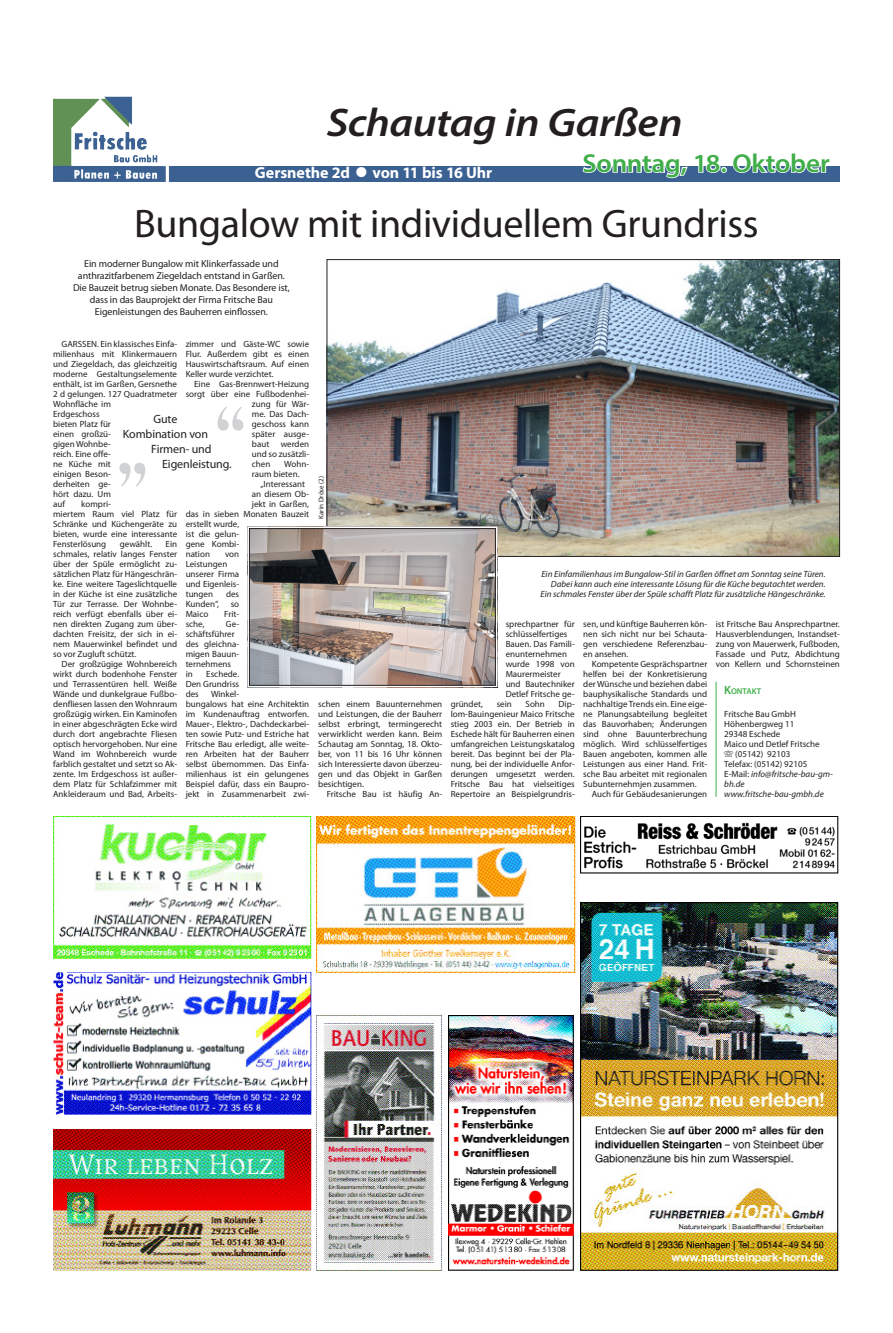
<style>
.page{position:relative;width:893px;height:1333px;background:#fff}
.page>*{position:absolute;margin:0;border:0;box-sizing:border-box;transform-origin:0 0}
.Titel_40pt{font:40px "Myriad Pro";letter-spacing:-.01em;color:#231f20}
.Info_Kopf{font:italic 600 40px "Myriad Pro";letter-spacing:-.015em;color:#231f20;scale:1.1 1}
.Info_Kopf-2{font:600 26px "Myriad Pro";letter-spacing:-.01em;color:#40ae49;scale:1.05 1}
.Info_Kopf-3{font:700 16px "Myriad Pro";letter-spacing:-.005em;color:#fff}
.Zitat{font:12px "Myriad Pro";letter-spacing:-.01em;color:#231f20}
.Teaser{font:10px/12px "Myriad Pro";letter-spacing:-.01em;color:#231f20;text-align:center}
.Grundtext{font:9px/10px "Myriad Pro";color:#231f20;text-align:justify}
.Bildtext_rechtsbündi{font:italic 9px/10px "Myriad Pro";color:#231f20;text-align:right}
.Info_Text_linksbündi{font:9px/10px "Myriad Pro";color:#231f20}
.Info_Kopf-4{font:600 8.4px "Myriad Pro";letter-spacing:-.005em;color:#40ae49}
.Fotoverweis_links{font:7px "Myriad Pro";color:#231f20}
.s1{font-size:12px}
.s2{font-style:italic}
</style>
<div class="page">
<img style="left:570px;top:166px;width:270px;height:15px">
<img style="left:53px;top:96px;width:517px;height:85px">
<svg style="left:581px;top:166px;width:250px;height:13px"></svg>
<img style="left:329px;top:261px;width:509px;height:293px">
<hr style="left:716px;top:681px;width:1px;height:115px;background:#40ae49">
<img style="left:251px;top:530px;width:243px;height:153px">
<div style="left:248px;top:527px;width:249px;height:160px;border:2px solid #fff"></div>
<div style="left:249px;top:528px;width:247px;height:157px;border:1px solid #231f20"></div>
<img style="left:449px;top:1015px;width:126px;height:255px">
<img style="left:53px;top:1129px;width:260px;height:141px">
<img style="left:53px;top:816px;width:259px;height:142px">
<img style="left:317px;top:817px;width:259px;height:155px">
<img style="left:53px;top:972px;width:259px;height:142px">
<img style="left:580px;top:816px;width:259px;height:57px">
<img style="left:317px;top:1015px;width:125px;height:255px">
<img style="left:580px;top:902px;width:260px;height:368px">
<svg style="left:119px;top:462px;width:26px;height:24px"></svg>
<svg style="left:218px;top:407px;width:25px;height:23px"></svg>
<p class="Info_Kopf" style="left:327px;top:97px;width:325px">Schautag in Garßen</p>
<p class="Info_Kopf-3" style="left:255px;top:163px;width:239px">Gersnethe 2d • von 11 bis 16 Uhr</p>
<p class="Info_Kopf-2" style="left:583px;top:146px;width:237px">Sonntag, 18. Oktober</p>
<p class="Titel_40pt" style="left:134px;top:198px;width:626px">Bungalow mit individuellem Grundriss</p>
<p class="Teaser" style="left:73px;top:257px;width:218px">Ein moderner Bungalow mit Klinkerfassade und anthrazitfarbenem Ziegeldach entstand in Garßen.<br>Die Bauzeit betrug sieben Monate. Das Besondere ist, dass in das Bauprojekt der Firma Fritsche Bau Eigenleistungen des Bauherren einflossen.</p>
<p class="Grundtext" style="left:53px;top:338px;width:126px;text-align:left;text-indent:9px">GARSSEN. Ein klassisches Einfa&shy;milienhaus mit Klinkermauern und Ziegeldach, das gleichzeitig moderne Gestaltungselemente enthält, ist im Garßen, Gersnethe<br>2 d gelungen. 127 Quadratmeter<br>Wohnfläche im<br>Erdgeschoss<br>bieten Platz für<br>einen großzü-<br>gigen Wohnbe-<br>reich. Eine offe-<br>ne Küche mit<br>einigen Beson-<br>derheiten ge-<br>hört dazu. Um<br>auf</p>
<p class="Grundtext" style="left:186px;top:338px;width:125px">zimmer und Gäste-WC sowie Flur. Außerdem gibt es einen Hauswirtschaftsraum. Auf einen Keller wurde verzichtet.</p>
<p class="Grundtext" style="left:194px;top:378px;width:116px">Eine Gas-Brennwert-Heizung</p>
<p class="Grundtext" style="left:186px;top:388px;width:125px">sorgt über eine Fußbodenhei-</p>
<p class="Grundtext" style="left:252px;top:398px;width:59px">zung für Wär-</p>
<p class="Grundtext" style="left:252px;top:408px;width:59px">me. Das Dach-</p>
<p class="Grundtext" style="left:252px;top:418px;width:59px">geschoss kann</p>
<p class="Grundtext" style="left:252px;top:428px;width:59px">später ausge-</p>
<p class="Grundtext" style="left:252px;top:438px;width:19px">baut</p>
<p class="Zitat" style="left:153px;top:411px;width:25px">Gute</p>
<p class="Zitat" style="left:123px;top:426px;width:87px">Kombination von</p>
<p class="Zitat" style="left:151px;top:441px;width:62px">Firmen- und</p>
<p class="Zitat" style="left:162px;top:456px;width:71px">Eigenleistung.</p>
<p class="Grundtext" style="left:252px;top:438px;width:59px;text-indent:29px">werden und so zusätzli&shy;chen</p>
<p class="Grundtext" style="left:252px;top:458px;width:59px;text-indent:32px">Wohn&shy;raum bieten.</p>
<p class="Grundtext" style="left:260px;top:478px;width:46px">„Interessant</p>
<p class="Grundtext" style="left:252px;top:488px;width:59px">an diesem Ob-</p>
<p class="Grundtext" style="left:252px;top:498px;width:59px">jekt in Garßen,</p>
<p class="Grundtext" style="left:186px;top:508px;width:125px">das in sieben Monaten Bauzeit</p>
<p class="Grundtext" style="left:186px;top:518px;width:55px">erstellt wurde,</p>
<p class="Grundtext" style="left:186px;top:528px;width:55px">ist die gelun-</p>
<p class="Grundtext" style="left:186px;top:538px;width:55px">gene Kombi-</p>
<p class="Grundtext" style="left:186px;top:548px;width:26px">nation</p>
<p class="Fotoverweis_links" style="left:317px;top:519px;width:44px;rotate:-90deg">Karin Dröse (2)</p>
<p class="Grundtext" style="left:53px;top:498px;width:126px;text-align:left;text-indent:28px">kompri-<br>miertem Raum viel Platz für<br>Schränke und Küchengeräte zu bieten, wurde eine interessante<br>Fensterlösung</p>
<p class="Grundtext" style="left:120px;top:538px;width:34px">gewählt.</p>
<p class="Grundtext" style="left:53px;top:538px;width:126px;text-indent:112px">Ein schmales, relativ langes Fenster über der Spüle ermöglicht zu&shy;sätzlichen Platz für Hängeschrän&shy;ke. Eine weitere Tageslichtquelle in der Küche ist eine zusätzliche Tür zur Terrasse. Der Wohnbe&shy;reich verfügt ebenfalls über ei&shy;nen direkten Zugang zum über&shy;dachten Freisitz, der sich in ei&shy;nem Mauerwinkel befindet und so vor Zugluft schützt.</p>
<p class="Grundtext" style="left:53px;top:658px;width:126px;text-indent:9px">Der großzügige Wohnbereich wirkt durch bodenhohe Fenster und Terrassentüren hell. Weiße Wände und dunkelgraue Fußbo&shy;denfliesen lassen den Wohnraum großzügig wirken. Ein Kaminofen in einer abgeschrägten Ecke wird durch dort angebrachte Fliesen optisch hervorgehoben. Nur eine Wand im Wohnbereich wurde farblich gestaltet und setzt so Ak&shy;zente. Im Erdgeschoss ist außer&shy;dem Platz für Schlafzimmer mit Ankleideraum und Bad, Arbeits-</p>
<p class="Grundtext" style="left:186px;top:548px;width:55px;text-align:left;text-indent:39px">von<br>Leistungen unserer Firma und Eigenleis&shy;tungen</p>
<p class="Grundtext" style="left:226px;top:588px;width:15px">des</p>
<p class="Grundtext" style="left:186px;top:598px;width:35px">Kunden“,</p>
<p class="Grundtext" style="left:231px;top:598px;width:10px">so</p>
<p class="Grundtext" style="left:186px;top:608px;width:24px">Maico</p>
<p class="Grundtext" style="left:224px;top:608px;width:16px">Frit-</p>
<p class="Grundtext" style="left:186px;top:618px;width:20px">sche,</p>
<p class="Grundtext" style="left:186px;top:618px;width:55px;text-align:left;text-indent:40px">Ge&shy;schäftsführer des gleichna&shy;migen Bauun&shy;ternehmens in</p>
<p class="Grundtext" style="left:186px;top:668px;width:55px;text-indent:21px">Eschede.<br>Den Grundriss des</p>
<p class="Grundtext" style="left:186px;top:688px;width:125px;text-align:left;text-indent:25px">Winkel-<br>bungalows hat eine Architektin im Kundenauftrag entworfen.<br>Mauer-, Elektro-, Dachdeckarbei&shy;ten sowie Putz- und Estriche hat<br>Fritsche Bau erledigt, alle weite&shy;ren Arbeiten hat der Bauherr selbst übernommen. Das Einfa&shy;milienhaus ist ein gelungenes<br>Beispiel dafür, dass ein Baupro&shy;jekt in Zusammenarbeit zwi-</p>
<p class="Grundtext" style="left:318px;top:698px;width:126px">schen einem Bauunternehmen und Leistungen, die der Bauherr selbst erbringt, termingerecht verwirklicht werden kann. Beim Schautag am Sonntag, 18. Okto&shy;ber, von 11 bis 16 Uhr können sich Interessierte davon überzeu&shy;gen und das Objekt in Garßen besichtigen.</p>
<p class="Grundtext" style="left:327px;top:788px;width:117px">Fritsche Bau ist häufig An-</p>
<p class="Bildtext_rechtsbündi" style="left:540px;top:568px;width:287px">Ein Einfamilienhaus im Bungalow-Stil in Garßen öffnet am Sonntag seine Türen.<br>Dabei kann auch eine interessante Lösung für die Küche begutachtet werden.<br>Ein schmales Fenster über der Spüle schafft Platz für zusätzliche Hängeschränke.</p>
<p class="Grundtext" style="left:506px;top:618px;width:71px;text-align:left">sprechpartner für schlüsselfertiges<br>Bauen. Das Famili&shy;enunternehmen wurde 1998 von<br>Maurermeister und Bautechniker<br>Detlef Fritsche ge-</p>
<p class="Grundtext" style="left:451px;top:698px;width:34px">gründet,</p>
<p class="Grundtext" style="left:497px;top:698px;width:17px">sein</p>
<p class="Grundtext" style="left:526px;top:698px;width:21px">Sohn</p>
<p class="Grundtext" style="left:451px;top:698px;width:126px;text-indent:108px">Dip&shy;lom-Bauingenieur Maico Fritsche stieg 2003 ein. Der Betrieb in Eschede hält für Bauherren einen umfangreichen Leistungskatalog bereit. Das beginnt bei der Pla&shy;nung, bei der individuelle Anfor&shy;derungen umgesetzt werden.<br>Fritsche Bau hat vielseitiges Repertoire an Beispielgrundris-</p>
<p class="Grundtext" style="left:583px;top:618px;width:126px">sen, und künftige Bauherren kön&shy;nen sich nicht nur bei Schauta&shy;gen verschiedene Referenzbau&shy;en ansehen.</p>
<p class="Grundtext" style="left:583px;top:658px;width:126px;text-indent:9px">Kompetente Gesprächspartner helfen bei der Konkretisierung der Wünsche und beziehen dabei bauphysikalische Standards und nachhaltige Trends ein. Eine eige&shy;ne Planungsabteilung begleitet das Bauvorhaben; Änderungen sind ohne Bauunterbrechung möglich. Wird schlüsselfertiges Bauen angeboten, kommen alle Leistungen aus einer Hand. Frit&shy;sche Bau arbeitet mit regionalen Subunternehmjen zusammen.</p>
<p class="Grundtext" style="left:592px;top:788px;width:117px">Auch für Gebäudesanierungen</p>
<p class="Grundtext" style="left:716px;top:618px;width:126px">ist Fritsche Bau Ansprechpartner.<br>Hausverblendungen, Instandset&shy;zung von Mauerwerk, Fußboden, Fassade und Putz, Abdichtung von Kellern und Schornsteinen</p>
<p class="Info_Kopf-4" style="left:724px;top:685px;width:38px"><span class="s1">K</span>ONTAKT</p>
<p class="Info_Text_linksbündi" style="left:724px;top:708px;width:110px">Fritsche Bau GmbH<br>Höhenbergweg 11<br>29348 Eschede<br>Maico und Detlef Fritsche<br>☏ (05142) 92103<br>Telefax: (05142) 92105<br>E-Mail: <span class="s2">info@fritsche-bau-gm&shy;bh.de www.fritsche-bau-gmbh.de</span></p>
</div>
